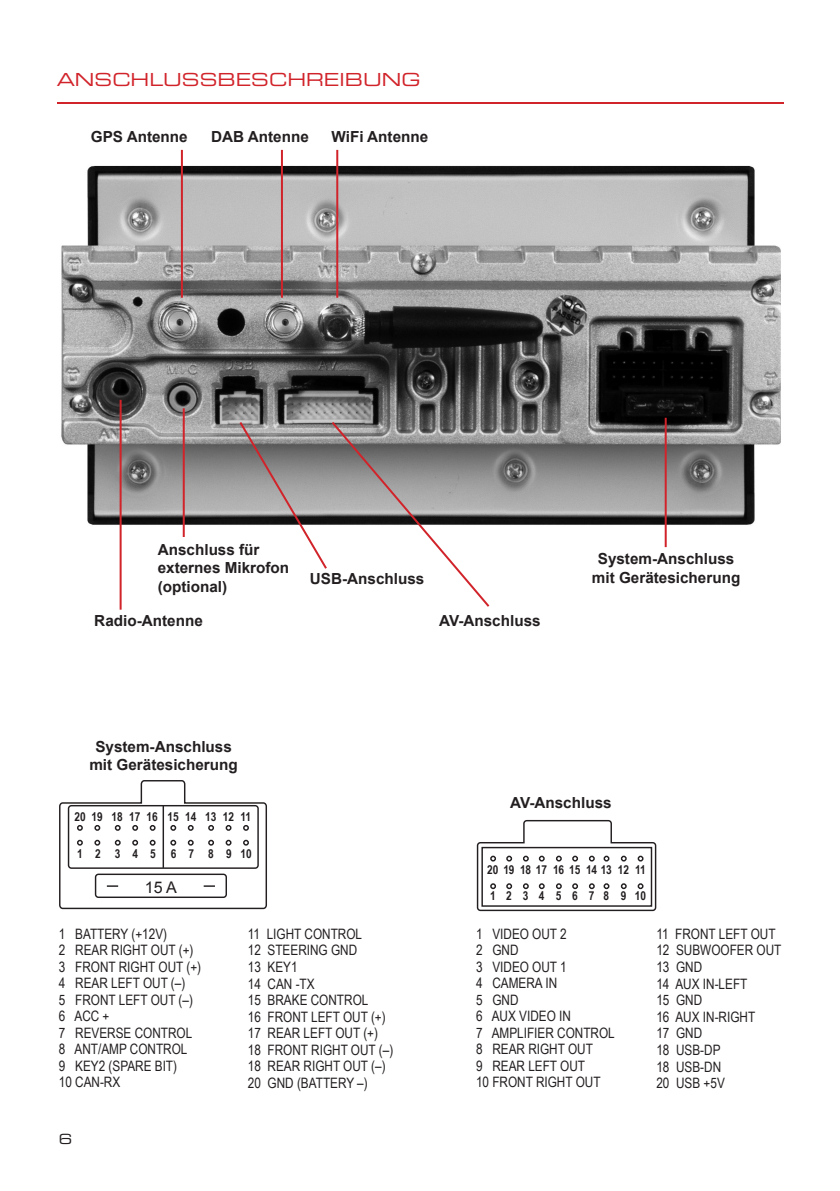
<style>
.page{position:relative;width:840px;height:1191px;background:#fff}
.page>*{position:absolute;margin:0;border:0;box-sizing:border-box;transform-origin:0 0}
.t1{font:18px "Eurostile Extended Two";color:#d1232a}
.t2{font:16px "Arial";color:#231f20}
.t3{font:700 15.2px/18.4px "Arial";color:#231f20;text-align:center}
.t4{font:14.4px/16.6px "Arial Narrow";color:#231f20}
.t5{font:14px "Eurostile Extended Two";color:#231f20}
.t6{font:700 12.4px/25.8px "Arial Narrow";color:#231f20}
</style>
<div class="page">
<svg style="left:57px;top:102px;width:725px;height:2px"></svg>
<svg style="left:59px;top:780px;width:208px;height:130px"></svg>
<svg style="left:476px;top:819px;width:180px;height:93px"></svg>
<img style="left:61px;top:152px;width:720px;height:386px">
<hr style="left:119px;top:400px;width:2px;height:209px;background:#d1232a">
<hr style="left:181px;top:150px;width:2px;height:148px;background:#d1232a">
<hr style="left:336px;top:150px;width:2px;height:148px;background:#d1232a">
<hr style="left:281px;top:150px;width:2px;height:148px;background:#d1232a">
<svg style="left:237px;top:420px;width:254px;height:187px"></svg>
<hr style="left:664px;top:418px;width:2px;height:129px;background:#d1232a">
<hr style="left:183px;top:408px;width:2px;height:129px;background:#d1232a">
<p class="t1" style="left:57px;top:67px;width:365px">ANSCHLUSSBESCHREIBUNG</p>
<p class="t3" style="left:91px;top:127px;width:98px">GPS Antenne</p>
<p class="t3" style="left:211px;top:127px;width:99px">DAB Antenne</p>
<p class="t3" style="left:331px;top:127px;width:98px">WiFi Antenne</p>
<p class="t3" style="left:158px;top:541px;width:133px;text-align:left">Anschluss für externes Mikrofon (optional)</p>
<p class="t3" style="left:94px;top:612px;width:110px">Radio-Antenne</p>
<p class="t3" style="left:310px;top:570px;width:116px">USB-Anschluss</p>
<p class="t3" style="left:439px;top:612px;width:103px">AV-Anschluss</p>
<p class="t3" style="left:591px;top:550px;width:150px">System-Anschluss mit Gerätesicherung</p>
<p class="t3" style="left:89px;top:737px;width:150px">System-Anschluss mit Gerätesicherung</p>
<p class="t6" style="left:74px;top:803px;width:85px">20 19 18 17 16</p>
<p class="t6" style="left:167px;top:803px;width:85px">15 14 13 12 11</p>
<p class="t6" style="left:77px;top:840px;width:80px">12 345</p>
<p class="t6" style="left:171px;top:840px;width:83px">67 8910</p>
<p class="t2" style="left:145px;top:876px;width:34px">15 A</p>
<p class="t4" style="left:59px;top:925px;width:110px">1 BATTERY (+12V)</p>
<p class="t4" style="left:248px;top:925px;width:147px">11 LIGHT CONTROL<br>12 STEERING GND<br>13 KEY1<br>14 CAN -TX<br>15 BRAKE CONTROL<br>16 FRONT LEFT OUT (+)<br>17 REAR LEFT OUT (+)<br>18 FRONT RIGHT OUT (–)<br>18 REAR RIGHT OUT (–)<br>20 GND (BATTERY –)</p>
<p class="t4" style="left:59px;top:941px;width:144px">2 REAR RIGHT OUT (+)<br>3 FRONT RIGHT OUT (+)<br>4 REAR LEFT OUT (–)<br>5 FRONT LEFT OUT (–)<br>6 ACC +<br>7 REVERSE CONTROL<br>8 ANT/AMP CONTROL<br>9 KEY2 (SPARE BIT)<br>10 CAN-RX</p>
<p class="t5" style="left:59px;top:1129px;width:15px">6</p>
<p class="t3" style="left:510px;top:794px;width:103px">AV-Anschluss</p>
<p class="t6" style="left:487px;top:856px;width:61px;text-align:right">20 19 18 17<br>4</p>
<p class="t6" style="left:552px;top:856px;width:60px;text-align:right">16 15 14 13<br>8</p>
<p class="t6" style="left:617px;top:856px;width:13px">12<br>9</p>
<p class="t6" style="left:634px;top:856px;width:13px">11<br>10</p>
<p class="t6" style="left:490px;top:882px;width:7px">1</p>
<p class="t6" style="left:506px;top:882px;width:7px">2</p>
<p class="t6" style="left:522px;top:882px;width:7px">3</p>
<p class="t6" style="left:571px;top:882px;width:7px">6</p>
<p class="t6" style="left:555px;top:882px;width:7px">5</p>
<p class="t6" style="left:588px;top:882px;width:7px">7</p>
<p class="t4" style="left:475px;top:925px;width:92px">1 VIDEO OUT 2</p>
<p class="t4" style="left:656px;top:925px;width:126px">11 FRONT LEFT OUT<br>12 SUBWOOFER OUT<br>13 GND<br>14 AUX IN-LEFT<br>15 GND<br>16 AUX IN-RIGHT<br>17 GND<br>18 USB-DP<br>18 USB-DN<br>20 USB +5V</p>
<p class="t4" style="left:475px;top:941px;width:140px">2 GND<br>3 VIDEO OUT 1<br>4 CAMERA IN<br>5 GND<br>6 AUX VIDEO IN<br>7 AMPLIFIER CONTROL<br>8 REAR RIGHT OUT<br>9 REAR LEFT OUT<br>10 FRONT RIGHT OUT</p>
</div>
